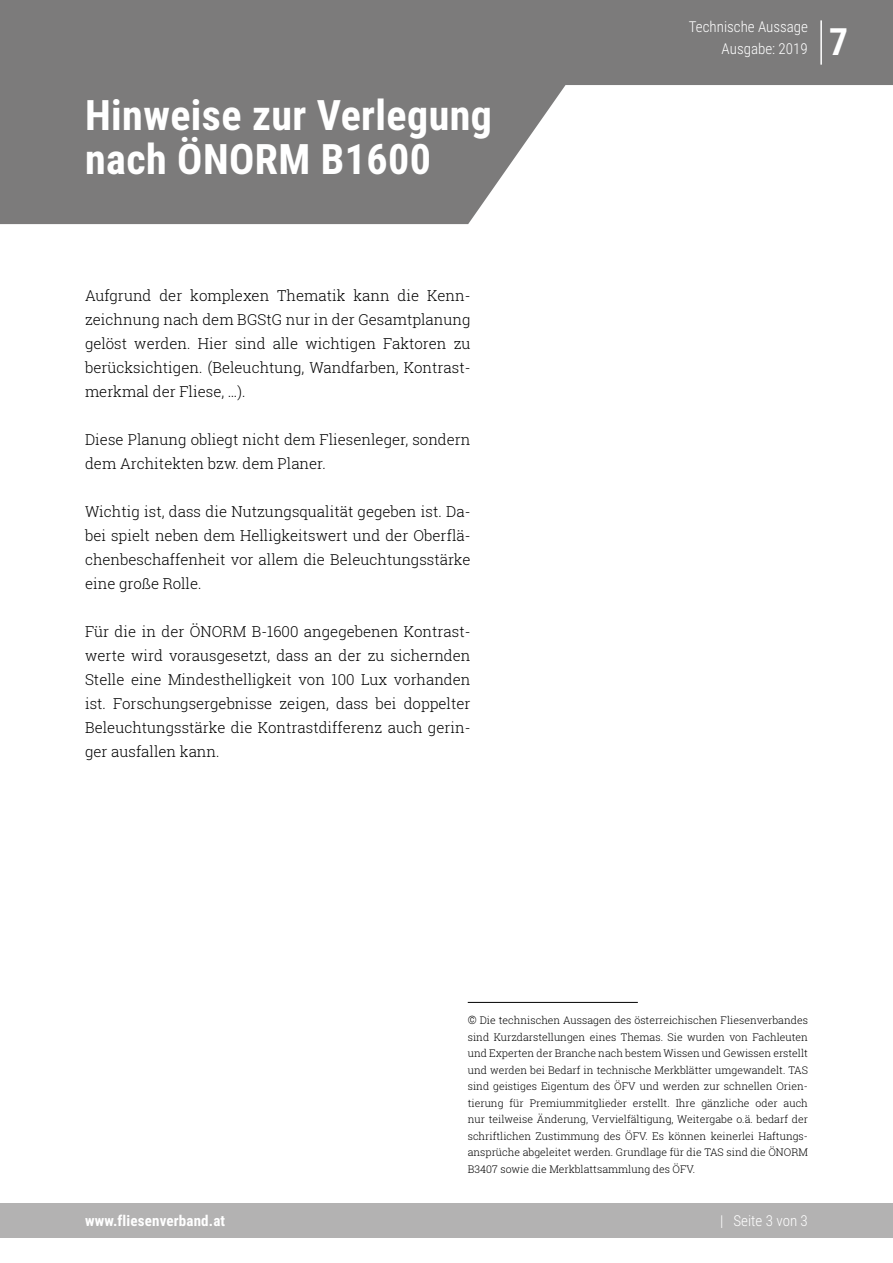
<style>
.page{position:relative;width:893px;height:1263px;background:#fff}
.page>*{position:absolute;margin:0;border:0;box-sizing:border-box;transform-origin:0 0}
.t1{font:700 42px/43.5px "Roboto Condensed";letter-spacing:.01em;color:#fff}
.t2{font:700 37.5px "Roboto Condensed";color:#fff}
.t3{font:300 15px/24px "Roboto Slab";color:#000;text-align:justify}
.t4{font:300 15px "Roboto Condensed";color:#fff}
.t5{font:700 15px "Roboto Condensed";letter-spacing:.01em;color:#fff}
.t6{font:300 10.5px/16.5px "Roboto Slab";color:#000;text-align:justify}
.s1{font-size:11.4px}
</style>
<div class="page">
<svg style="left:0;top:0;width:893px;height:224px;fill:#7c7b7b"></svg>
<hr style="left:820px;top:20px;width:2px;height:45px;background:#fff">
<div style="left:0;top:1203px;width:893px;height:34px;background:#b3b2b2"></div>
<hr style="left:468px;top:1002px;width:170px;height:1px;background:#000">
<h1 class="t1" style="left:85px;top:92px;width:408px">Hinweise zur Verlegung nach ÖNORM B1600</h1>
<p class="t3" style="left:85px;top:283px;width:387px">Aufgrund der komplexen Thematik kann die Kenn&shy;zeichnung nach dem BGStG nur in der Gesamtplanung gelöst werden. Hier sind alle wichtigen Faktoren zu berücksichtigen. (Beleuchtung, Wandfarben, Kontrast&shy;merkmal der Fliese, …).</p>
<p class="t3" style="left:85px;top:427px;width:387px">Diese Planung obliegt nicht dem Fliesenleger, sondern dem Architekten bzw. dem Planer.</p>
<p class="t3" style="left:85px;top:499px;width:387px">Wichtig ist, dass die Nutzungsqualität gegeben ist. Da&shy;bei spielt neben dem Helligkeitswert und der Oberflä&shy;chenbeschaffenheit vor allem die Beleuchtungsstärke eine große Rolle.</p>
<p class="t3" style="left:85px;top:619px;width:387px">Für die in der ÖNORM B-1600 angegebenen Kontrast&shy;werte wird vorausgesetzt, dass an der zu sichernden Stelle eine Mindesthelligkeit von 100 Lux vorhanden ist. Forschungsergebnisse zeigen, dass bei doppelter Beleuchtungsstärke die Kontrastdifferenz auch gerin&shy;ger ausfallen kann.</p>
<p class="t4" style="left:689px;top:16px;width:121px">Technische Aussage</p>
<p class="t4" style="left:722px;top:38px;width:88px">Ausgabe: 2019</p>
<h2 class="t2" style="left:829px;top:16px;width:21px">7</h2>
<p class="t6" style="left:468px;top:1012px;width:342px"><span class="s1">©</span> Die technischen Aussagen des österreichischen Fliesenverbandes sind Kurzdarstellungen eines Themas. Sie wurden von Fachleuten und Experten der Branche nach bestem Wissen und Gewissen erstellt und werden bei Bedarf in technische Merkblätter umgewandelt. TAS sind geistiges Eigentum des ÖFV und werden zur schnellen Orien&shy;tierung für Premiummitglieder erstellt. Ihre gänzliche oder auch nur teilweise Änderung, Vervielfältigung, Weitergabe o.ä. bedarf der schriftlichen Zustimmung des ÖFV. Es können keinerlei Haftungs&shy;ansprüche abgeleitet werden. Grundlage für die TAS sind die ÖNORM B3407 sowie die Merkblattsammlung des ÖFV.</p>
<p class="t5" style="left:85px;top:1210px;width:142px">www.fliesenverband.at</p>
<p class="t4" style="left:720px;top:1210px;width:89px">| Seite 3 von 3</p>
</div>
